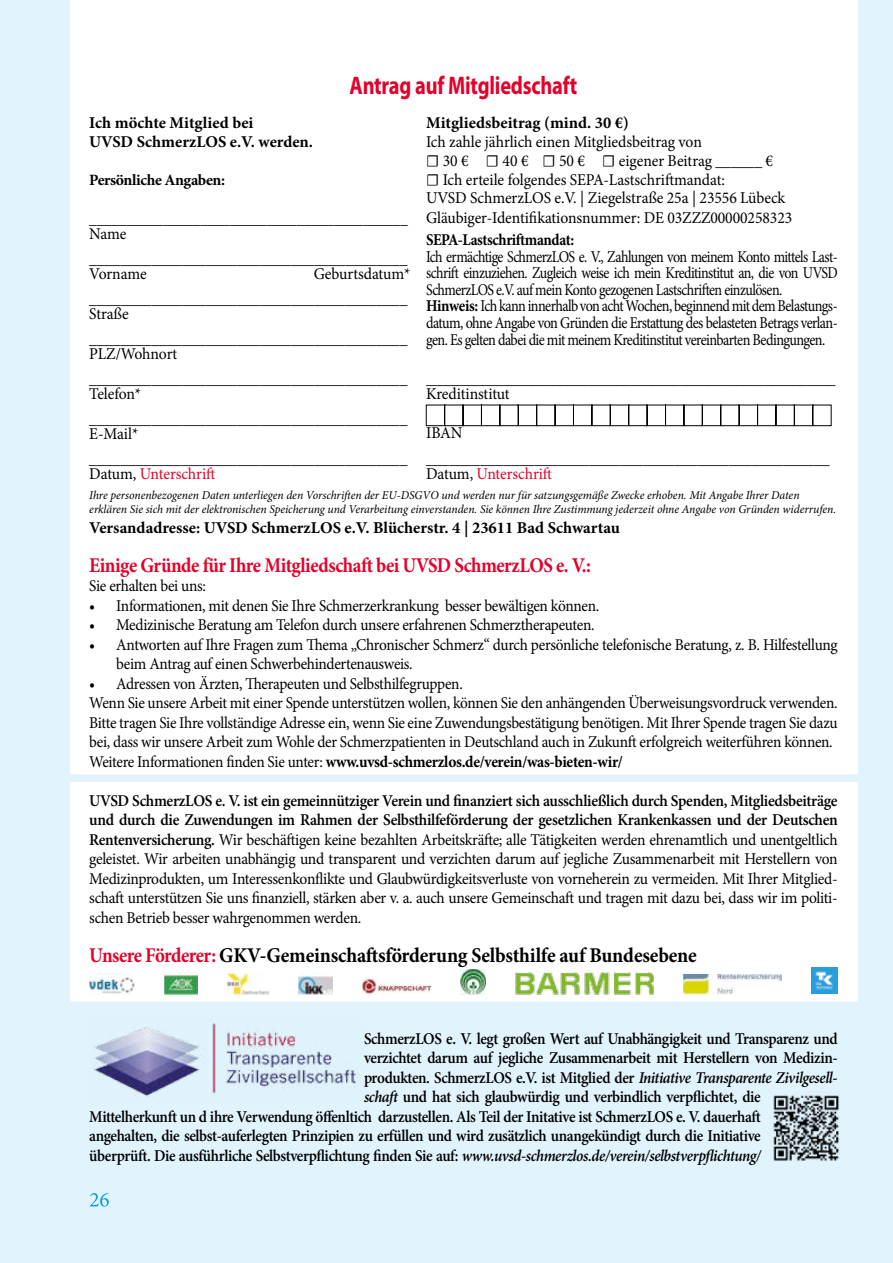
<style>
.page{position:relative;width:893px;height:1263px;background:#e1f3fd}
.page>*{position:absolute;margin:0;border:0;box-sizing:border-box;transform-origin:0 0}
.Subline{font:700 25.5px "Myriad Pro";letter-spacing:-.01em;color:#e40029;scale:.8 1}
.Grundtext_ohne_Raste{font:700 21px "Minion Pro";letter-spacing:-.015em;color:#000;scale:.94 1}
.Grundtext_ohne_Raste-2{font:700 21px "Minion Pro";letter-spacing:-.025em;color:#e40029;scale:.9 1}
.Grundtext_ohne_Raste-3{font:16.5px/19.5px "Minion Pro";letter-spacing:-.02em;color:#000;scale:.93 1}
.Grundtext_ohne_Raste-4{font:16.5px/19.5px "Minion Pro";letter-spacing:-.02em;color:#000;text-align:justify;scale:.94 1}
.Grundtext_ohne_Raste-5{font:16.5px/15px "Minion Pro";letter-spacing:-.02em;color:#000;scale:.95 1}
.Grundtext_ohne_Raste-6{font:600 16.5px "Minion Pro";letter-spacing:-.025em;color:#000;scale:.92 1}
.Grundtext_ohne_Raste-7{font:16.5px/17px "Minion Pro";letter-spacing:-.02em;color:#000;text-align:justify;scale:.86 1}
.Grundtext_ohne_Raste-8{font:16.5px/16.5px "Minion Pro";letter-spacing:-.02em;color:#000;text-align:justify;scale:.85 1}
.Grundtext_ohne_Raste-9{font:700 16.5px "Minion Pro";letter-spacing:-.005em;color:#000}
.Grundtext_ohne_Raste-10{font:700 16.5px "Minion Pro";letter-spacing:-.005em;color:#000;scale:.93 1}
.Grundtext_ohne_Raste-11{font:16.5px/15px "Minion Pro";letter-spacing:-.02em;color:#000;scale:.9 1}
.Grundtext_ohne_Raste-12{font:700 16.5px "Minion Pro";letter-spacing:-.025em;color:#000;scale:.9 1}
.t1{font:15.75px "Minion Pro";color:#000;scale:.95 1}
.Grundtext_ohne_Raste-13{font:700 15.75px "Minion Pro";letter-spacing:-.025em;color:#000}
.t2{font:italic 12px/14.4px "Minion Pro";letter-spacing:-.005em;color:#000}
.s1{font-weight:700}
.s2{color:#e40029}
.s3{font-weight:400}
.s4{font-weight:600}
.s5{font-style:italic}
</style>
<div class="page">
<div style="left:70px;top:0;width:787px;height:1004px;background:#fff"></div>
<img style="left:773px;top:1091px;width:67px;height:71px">
<img style="left:90px;top:974px;width:44px;height:20px">
<img style="left:683px;top:974px;width:98px;height:20px">
<img style="left:516px;top:969px;width:138px;height:25px">
<img style="left:164px;top:974px;width:33px;height:20px">
<img style="left:227px;top:974px;width:42px;height:20px">
<img style="left:299px;top:975px;width:34px;height:19px">
<img style="left:363px;top:977px;width:68px;height:17px">
<img style="left:461px;top:970px;width:25px;height:24px">
<img style="left:94px;top:1023px;width:262px;height:74px">
<img style="left:811px;top:967px;width:27px;height:26px">
<svg style="left:426px;top:405px;width:405px;height:21px"></svg>
<div style="left:0;top:1001px;width:893px;height:8px;background:#e1f3fd"></div>
<div style="left:0;top:774px;width:893px;height:8px;background:#e1f3fd"></div>
<svg style="left:90px;top:1193px;width:19px;height:13px"></svg>
<p class="Subline" style="left:350px;top:69px;width:286px">Antrag auf Mitgliedschaft</p>
<p class="Grundtext_ohne_Raste-9" style="left:426px;top:111px;width:204px">Mitgliedsbeitrag (mind. 30 €)</p>
<p class="Grundtext_ohne_Raste-5" style="left:426px;top:134px;width:292px">Ich zahle jährlich einen Mitgliedsbeitrag von</p>
<p class="Grundtext_ohne_Raste-5" style="left:426px;top:153px;width:367px">☐ 30 € ☐ 40 € ☐ 50 € ☐ eigener Beitrag ______ €</p>
<p class="Grundtext_ohne_Raste-5" style="left:426px;top:172px;width:316px">☐ Ich erteile folgendes SEPA-Lastschriftmandat:</p>
<p class="Grundtext_ohne_Raste-5" style="left:426px;top:191px;width:380px">UVSD SchmerzLOS e.V. | Ziegelstraße 25a | 23556 Lübeck</p>
<p class="Grundtext_ohne_Raste-5" style="left:426px;top:210px;width:387px">Gläubiger-Identifikationsnummer: DE 03ZZZ00000258323</p>
<p class="Grundtext_ohne_Raste-12" style="left:426px;top:228px;width:166px">SEPA-Lastschriftmandat:</p>
<p class="Grundtext_ohne_Raste-8" style="left:426px;top:248px;width:486px">Ich ermächtige SchmerzLOS e. V., Zahlungen von meinem Konto mittels Last&shy;schrift einzuziehen. Zugleich weise ich mein Kreditinstitut an, die von UVSD SchmerzLOS e.V. auf mein Konto gezogenen Lastschriften einzulösen.</p>
<p class="Grundtext_ohne_Raste-7" style="left:426px;top:298px;width:480px"><span class="s1">Hinweis:</span> Ich kann innerhalb von acht Wochen, beginnend mit dem Belastungs&shy;datum, ohne Angabe von Gründen die Erstattung des belasteten Betrags verlan&shy;gen. Es gelten dabei die mit meinem Kreditinstitut vereinbarten Bedingungen.</p>
<p class="Grundtext_ohne_Raste-11" style="left:426px;top:371px;width:456px">__________________________________________________________<br>Kreditinstitut</p>
<p class="Grundtext_ohne_Raste-5" style="left:426px;top:425px;width:40px">IBAN</p>
<p class="Grundtext_ohne_Raste-5" style="left:426px;top:452px;width:426px;line-height:14.2px">____________________________________________________<br>Datum, <span class="s2">Unterschrift</span></p>
<p class="t2" style="left:89px;top:488px;width:748px">Ihre personenbezogenen Daten unterliegen den Vorschriften der EU-DSGVO und werden nur für satzungsgemäße Zwecke erhoben. Mit Angabe Ihrer Daten erklären Sie sich mit der elektronischen Speicherung und Verarbeitung einverstanden. Sie können Ihre Zustimmung jederzeit ohne Angabe von Gründen widerrufen.</p>
<p class="Grundtext_ohne_Raste-9" style="left:89px;top:516px;width:532px">Versandadresse: UVSD SchmerzLOS e.V. Blücherstr. 4 | 23611 Bad Schwartau</p>
<p class="Grundtext_ohne_Raste-2" style="left:89px;top:550px;width:559px">Einige Gründe für Ihre Mitgliedschaft bei UVSD SchmerzLOS e. V.:</p>
<p class="Grundtext_ohne_Raste-3" style="left:89px;top:576px;width:127px">Sie erhalten bei uns:</p>
<p class="Grundtext_ohne_Raste-3" style="left:89px;top:596px;width:550px">• Informationen, mit denen Sie Ihre Schmerzerkrankung besser bewältigen können.</p>
<p class="Grundtext_ohne_Raste-3" style="left:89px;top:615px;width:545px">• Medizinische Beratung am Telefon durch unsere erfahrenen Schmerztherapeuten.</p>
<p class="Grundtext_ohne_Raste-3" style="left:116px;top:635px;width:777px;text-indent:-27px">• Antworten auf Ihre Fragen zum Thema „Chronischer Schmerz“ durch persönliche telefonische Beratung, z. B. Hilfestellung beim Antrag auf einen Schwerbehindertenausweis.</p>
<p class="Grundtext_ohne_Raste-3" style="left:89px;top:674px;width:403px">• Adressen von Ärzten, Therapeuten und Selbsthilfegruppen.</p>
<p class="Grundtext_ohne_Raste-3" style="left:89px;top:693px;width:806px;text-align:justify">Wenn Sie unsere Arbeit mit einer Spende unterstützen wollen, können Sie den anhängenden Überweisungsvordruck verwenden.<br>Bitte tragen Sie Ihre vollständige Adresse ein, wenn Sie eine Zuwendungsbestätigung benötigen. Mit Ihrer Spende tragen Sie dazu bei, dass wir unsere Arbeit zum Wohle der Schmerzpatienten in Deutschland auch in Zukunft erfolgreich weiterführen können.</p>
<p class="Grundtext_ohne_Raste-10" style="left:89px;top:750px;width:575px"><span class="s3">Weitere Informationen finden Sie unter:</span> www.uvsd-schmerzlos.de/verein/was-bieten-wir/</p>
<p class="Grundtext_ohne_Raste-4" style="left:89px;top:791px;width:798px"><span class="s4">UVSD SchmerzLOS e. V. ist ein gemeinnütziger Verein und finanziert sich ausschließlich durch Spenden, Mitgliedsbeiträge und durch die Zuwendungen im Rahmen der Selbsthilfeförderung der gesetzlichen Krankenkassen und der Deutschen Rentenversicherung.</span> Wir beschäftigen keine bezahlten Arbeitskräfte; alle Tätigkeiten werden ehrenamtlich und unentgeltlich geleistet. Wir arbeiten unabhängig und transparent und verzichten darum auf jegliche Zusammenarbeit mit Herstellern von Medizinprodukten, um Interessenkonflikte und Glaubwürdigkeitsverluste von vorneherein zu vermeiden. Mit Ihrer Mitglied&shy;schaft unterstützen Sie uns finanziell, stärken aber v. a. auch unsere Gemeinschaft und tragen mit dazu bei, dass wir im politi&shy;schen Betrieb besser wahrgenommen werden.</p>
<p class="Grundtext_ohne_Raste" style="left:89px;top:940px;width:648px"><span class="s2">Unsere Förderer:</span> GKV-Gemeinschaftsförderung Selbsthilfe auf Bundesebene</p>
<p class="Grundtext_ohne_Raste-9" style="left:89px;top:111px;width:166px">Ich möchte Mitglied bei</p>
<p class="Grundtext_ohne_Raste-9" style="left:89px;top:130px;width:225px">UVSD SchmerzLOS e.V. werden.</p>
<p class="Grundtext_ohne_Raste-13" style="left:89px;top:169px;width:137px">Persönliche Angaben:</p>
<p class="t1" style="left:89px;top:208px;width:337px">___________________________________________</p>
<p class="Grundtext_ohne_Raste-5" style="left:89px;top:226px;width:41px">Name</p>
<p class="Grundtext_ohne_Raste-5" style="left:89px;top:251px;width:336px">_________________________________________<br>Vorname</p>
<p class="Grundtext_ohne_Raste-5" style="left:314px;top:266px;width:103px">Geburtsdatum*</p>
<p class="Grundtext_ohne_Raste-5" style="left:89px;top:291px;width:336px">_________________________________________<br>Straße</p>
<p class="Grundtext_ohne_Raste-5" style="left:89px;top:331px;width:336px">_________________________________________<br>PLZ/Wohnort</p>
<p class="Grundtext_ohne_Raste-5" style="left:89px;top:371px;width:336px">_________________________________________<br>Telefon*</p>
<p class="Grundtext_ohne_Raste-5" style="left:89px;top:411px;width:336px">_________________________________________<br>E-Mail*</p>
<p class="Grundtext_ohne_Raste-5" style="left:89px;top:451px;width:336px">_________________________________________<br>Datum, <span class="s2">Unterschrift</span></p>
<p class="Grundtext_ohne_Raste-6" style="left:364px;top:1027px;width:516px">SchmerzLOS e. V. legt großen Wert auf Unabhängigkeit und Transparenz und</p>
<p class="Grundtext_ohne_Raste-6" style="left:364px;top:1046px;width:516px">verzichtet darum auf jegliche Zusammenarbeit mit Herstellern von Medizin-</p>
<p class="Grundtext_ohne_Raste-6" style="left:364px;top:1066px;width:516px">produkten. SchmerzLOS e.V. ist Mitglied der <span class="s5">Initiative Transparente Zivilgesell-</span></p>
<p class="Grundtext_ohne_Raste-6" style="left:364px;top:1085px;width:433px"><span class="s5">schaft</span> und hat sich glaubwürdig und verbindlich verpflichtet, die</p>
<p class="Grundtext_ohne_Raste-6" style="left:89px;top:1105px;width:731px">Mittelherkunft un d ihre Verwendung öffenltich darzustellen. Als Teil der Initative ist SchmerzLOS e. V. dauerhaft</p>
<p class="Grundtext_ohne_Raste-6" style="left:89px;top:1124px;width:731px">angehalten, die selbst-auferlegten Prinzipien zu erfüllen und wird zusätzlich unangekündigt durch die Initiative</p>
<p class="Grundtext_ohne_Raste-6" style="left:89px;top:1144px;width:731px">überprüft. Die ausführliche Selbstverpflichtung finden Sie auf: <span class="s5">www.uvsd-schmerzlos.de/verein/selbstverpflichtung/</span></p>
</div>
